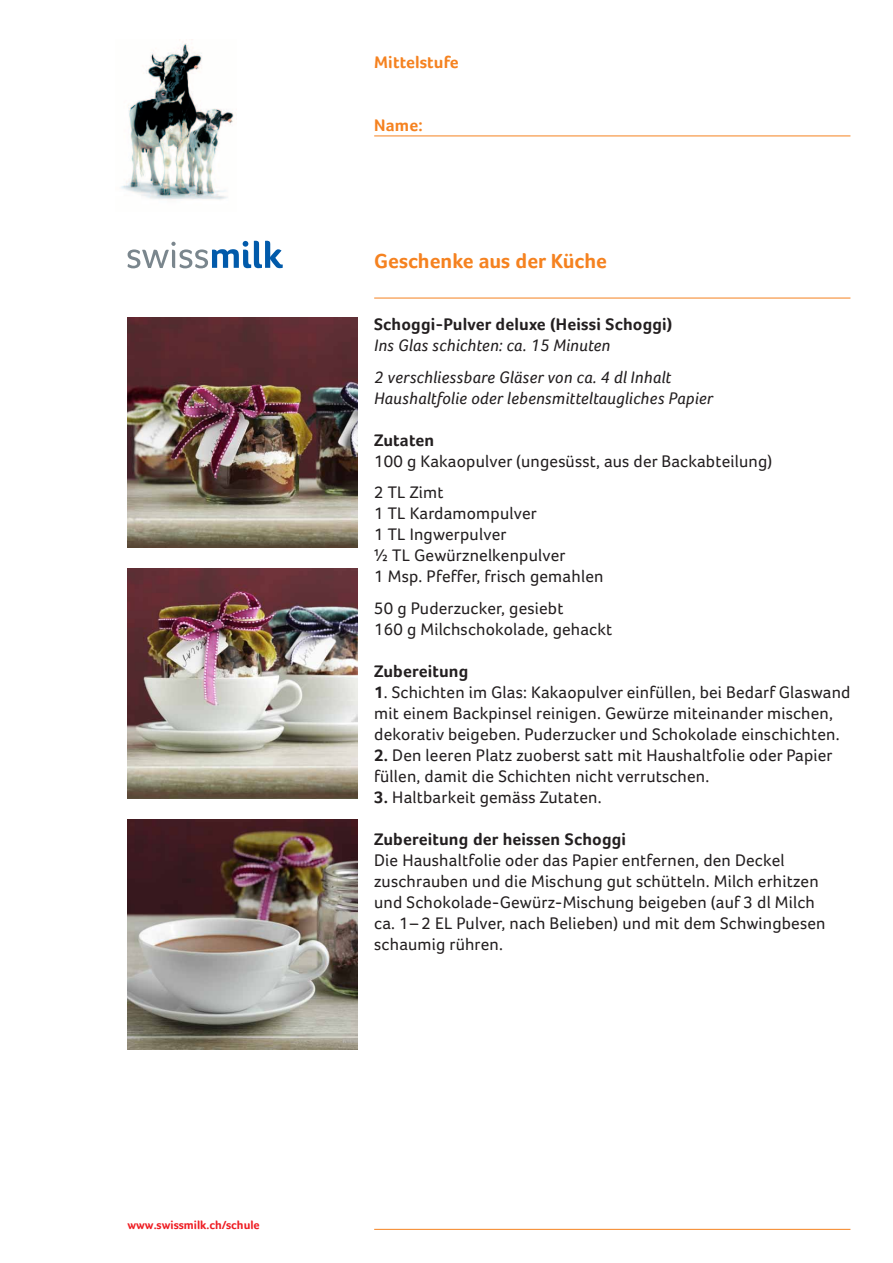
<style>
.page{position:relative;width:893px;height:1263px;background:#fff}
.page>*{position:absolute;margin:0;border:0;box-sizing:border-box;transform-origin:0 0}
.t1{font:700 21px "Foco";color:#f58220}
.t2{font:17.25px/21px "Foco";letter-spacing:.01em;color:#231f20}
.t3{font:italic 17.25px/31.5px "Foco";letter-spacing:.01em;color:#231f20}
.t4{font:700 17.25px "Foco";letter-spacing:.01em;color:#231f20}
.t5{font:700 17.25px "Foco";letter-spacing:.01em;color:#f58220}
.t6{font:700 12px "Foco";color:#ee1d23}
.s1{font-weight:700}
</style>
<div class="page">
<svg style="left:127px;top:241px;width:156px;height:27px"></svg>
<img style="left:121px;top:43px;width:113px;height:157px">
<hr style="left:374px;top:1229px;width:476px;height:1px;background:#f58220">
<hr style="left:374px;top:298px;width:476px;height:1px;background:#f58220">
<hr style="left:374px;top:136px;width:476px;height:1px;background:#f58220">
<img style="left:128px;top:318px;width:229px;height:229px">
<img style="left:128px;top:569px;width:229px;height:229px">
<img style="left:128px;top:820px;width:229px;height:229px">
<p class="t6" style="left:128px;top:1218px;width:134px">www.swissmilk.ch/schule</p>
<p class="t5" style="left:374px;top:52px;width:86px">Mittelstufe</p>
<p class="t5" style="left:374px;top:115px;width:50px">Name:</p>
<p class="t1" style="left:374px;top:248px;width:234px">Geschenke aus der Küche</p>
<p class="t4" style="left:374px;top:314px;width:300px">Schoggi-Pulver deluxe (Heissi Schoggi)</p>
<p class="t3" style="left:374px;top:329px;width:299px">Ins Glas schichten: ca. 15 Minuten<br>2 verschliessbare Gläser von ca. 4 dl Inhalt</p>
<p class="t3" style="left:374px;top:382px;width:340px">Haushaltfolie oder lebensmitteltaugliches Papier</p>
<p class="t4" style="left:374px;top:430px;width:61px">Zutaten</p>
<p class="t2" style="left:374px;top:445px;width:400px;line-height:31.5px">100 g Kakaopulver (ungesüsst, aus der Backabteilung)<br>2 TL Zimt</p>
<p class="t2" style="left:374px;top:503px;width:233px">1 TL Kardamompulver<br>1 TL Ingwerpulver<br>½ TL Gewürznelkenpulver<br>1 Msp. Pfeffer, frisch gemahlen  </p>
<p class="t2" style="left:374px;top:597px;width:240px">50 g Puderzucker, gesiebt<br>160 g Milchschokolade, gehackt</p>
<p class="t4" style="left:374px;top:661px;width:96px">Zubereitung</p>
<p class="t2" style="left:374px;top:681px;width:478px"><span class="s1">1</span>. Schichten im Glas: Kakaopulver einfüllen, bei Bedarf Glaswand mit einem Backpinsel reinigen. Gewürze miteinander mischen, dekorativ beigeben. Puderzucker und Schokolade einschichten.</p>
<p class="t2" style="left:374px;top:744px;width:460px"><span class="s1">2.</span> Den leeren Platz zuoberst satt mit Haushaltfolie oder Papier füllen, damit die Schichten nicht verrutschen.</p>
<p class="t2" style="left:374px;top:786px;width:229px"><span class="s1">3.</span> Haltbarkeit gemäss Zutaten.</p>
<p class="t4" style="left:374px;top:829px;width:253px">Zubereitung der heissen Schoggi</p>
<p class="t2" style="left:374px;top:849px;width:453px">Die Haushaltfolie oder das Papier entfernen, den Deckel zuschrauben und die Mischung gut schütteln. Milch erhitzen und Schokolade-Gewürz-Mischung beigeben (auf 3 dl Milch ca. 1– 2 EL Pulver, nach Belieben) und mit dem Schwingbesen schaumig rühren.</p>
</div>
